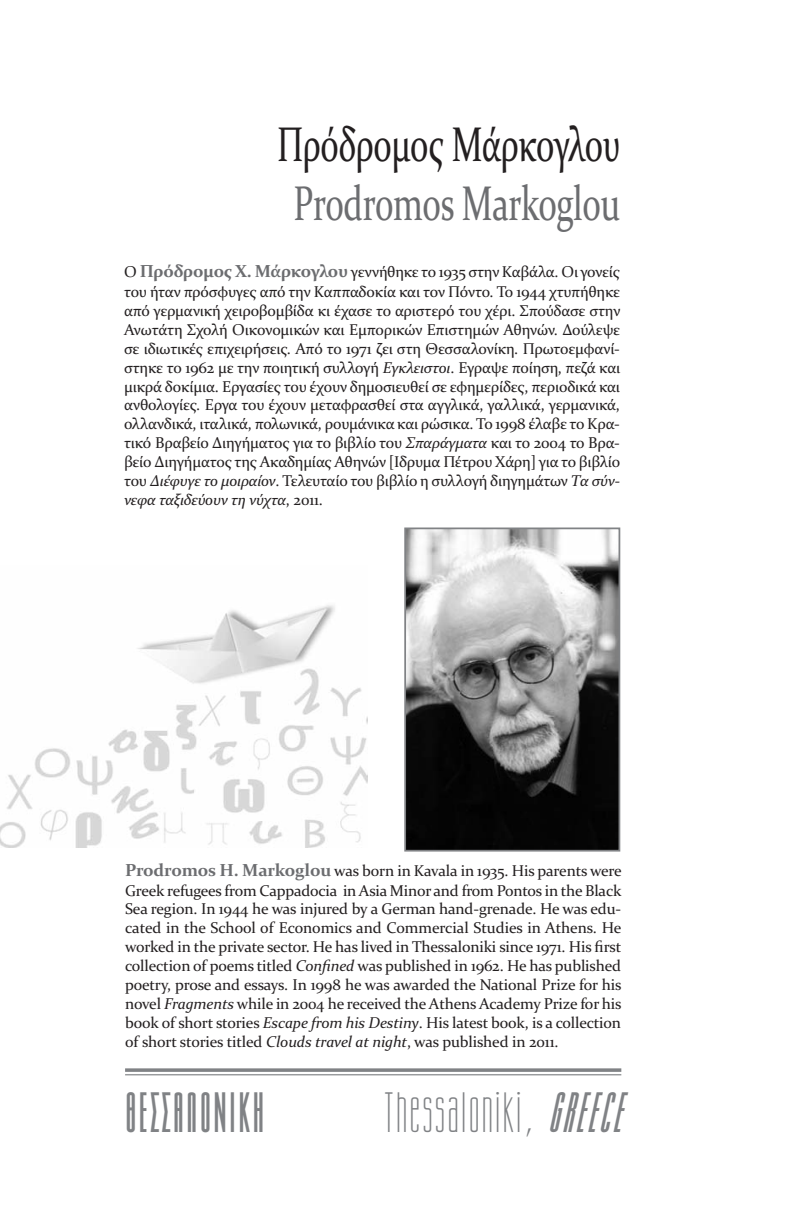
<style>
.page{position:relative;width:794px;height:1216px;background:#fff}
.page>*{position:absolute;margin:0;border:0;box-sizing:border-box;transform-origin:0 0}
.t1{font:300 49px "CF Anteus Greek";letter-spacing:.05em;color:#808285}
.t2{font:49px "Constantia";letter-spacing:-.02em;color:#231f20;scale:.7 1}
.t3{font:49px "Constantia";letter-spacing:-.01em;color:#6c6d70;scale:.7 1}
.t4{font:700 49px "CF Anteus Greek";letter-spacing:.05em;color:#808285}
.t5{font:15.75px/18.9px "Constantia";letter-spacing:-.01em;color:#231f20;text-align:justify}
.s1{font-weight:700;font-size:17.5px;color:#6c6d70}
.s2{font-style:italic}
.s3{font-weight:700;font-style:italic}
</style>
<div class="page">
<svg style="left:125px;top:1071px;width:12px;height:5px"></svg>
<hr style="left:125px;top:1068px;width:496px;height:3px;background:#808285">
<hr style="left:125px;top:1074px;width:496px;height:1px;background:#808285">
<img style="left:407px;top:530px;width:210px;height:318px">
<div style="left:404px;top:527px;width:216px;height:324px;border:2px solid #808285"></div>
<img style="left:0;top:605px;width:367px;height:242px">
<h1 class="t2" style="left:277px;top:115px;width:492px">Πρόδρομος Μάρκογλου</h1>
<h1 class="t3" style="left:293px;top:174px;width:468px">Prodromos Markoglou</h1>
<p class="t5" style="left:124px;top:262px;width:498px">Ο <span class="s1">Πρόδρομος Χ. Μάρκογλου</span> γεννήθηκε το 1935 στην Καβάλα. Οι γονείς του ήταν πρόσφυγες από την Καππαδοκία και τον Πόντο. Το 1944 χτυπήθηκε από γερμανική χειροβομβίδα κι έχασε το αριστερό του χέρι. Σπούδασε στην Ανωτάτη Σχολή Οικονομικών και Εμπορικών Επιστημών Αθηνών. Δούλεψε σε ιδιωτικές επιχειρήσεις. Από το 1971 ζει στη Θεσσαλονίκη. Πρωτοεμφανί&shy;στηκε το 1962 με την ποιητική συλλογή <span class="s2">Εγκλειστοι</span>. Εγραψε ποίηση, πεζά και μικρά δοκίμια. Εργασίες του έχουν δημοσιευθεί σε εφημερίδες, περιοδικά και ανθολογίες. Εργα του έχουν μεταφρασθεί στα αγγλικά, γαλλικά, γερμανικά, ολλανδικά, ιταλικά, πολωνικά, ρουμάνικα και ρώσικα. Το 1998 έλαβε το Κρα&shy;τικό Βραβείο Διηγήματος για το βιβλίο του <span class="s2">Σπαράγματα</span> και το 2004 το Βρα&shy;βείο Διηγήματος της Ακαδημίας Αθηνών [Ιδρυμα Πέτρου Χάρη] για το βιβλίο του <span class="s2">Διέφυγε το μοιραίον</span>. Τελευταίο του βιβλίο η συλλογή διηγημάτων <span class="s2">Τα σύν&shy;νεφα ταξιδεύουν τη νύχτα</span>, 2011.</p>
<p class="t5" style="left:125px;top:860px;width:498px"><span class="s1">Prodromos H. Markoglou</span> was born in Kavala in 1935. His parents were Greek refugees from Cappadocia in Asia Minor and from Pontos in the Black Sea region. In 1944 he was injured by a German hand-grenade. He was edu&shy;cated in the School of Economics and Commercial Studies in Athens. He worked in the private sector. He has lived in Thessaloniki since 1971. His first collection of poems titled <span class="s2">Confined</span> was published in 1962. He has published poetry, prose and essays. In 1998 he was awarded the National Prize for his novel <span class="s2">Fragments</span> while in 2004 he received the Athens Academy Prize for his book of short stories <span class="s2">Escape from his Destiny</span>. His latest book, is a collection of short stories titled <span class="s2">Clouds travel at night</span>, was published in 2011.</p>
<h1 class="t4" style="left:125px;top:1087px;width:141px">ΘΕΣΣΑΛΟΝΙΚΗ</h1>
<h1 class="t1" style="left:384px;top:1087px;width:249px">Thessaloniki, <span class="s3">GREECE</span></h1>
</div>
